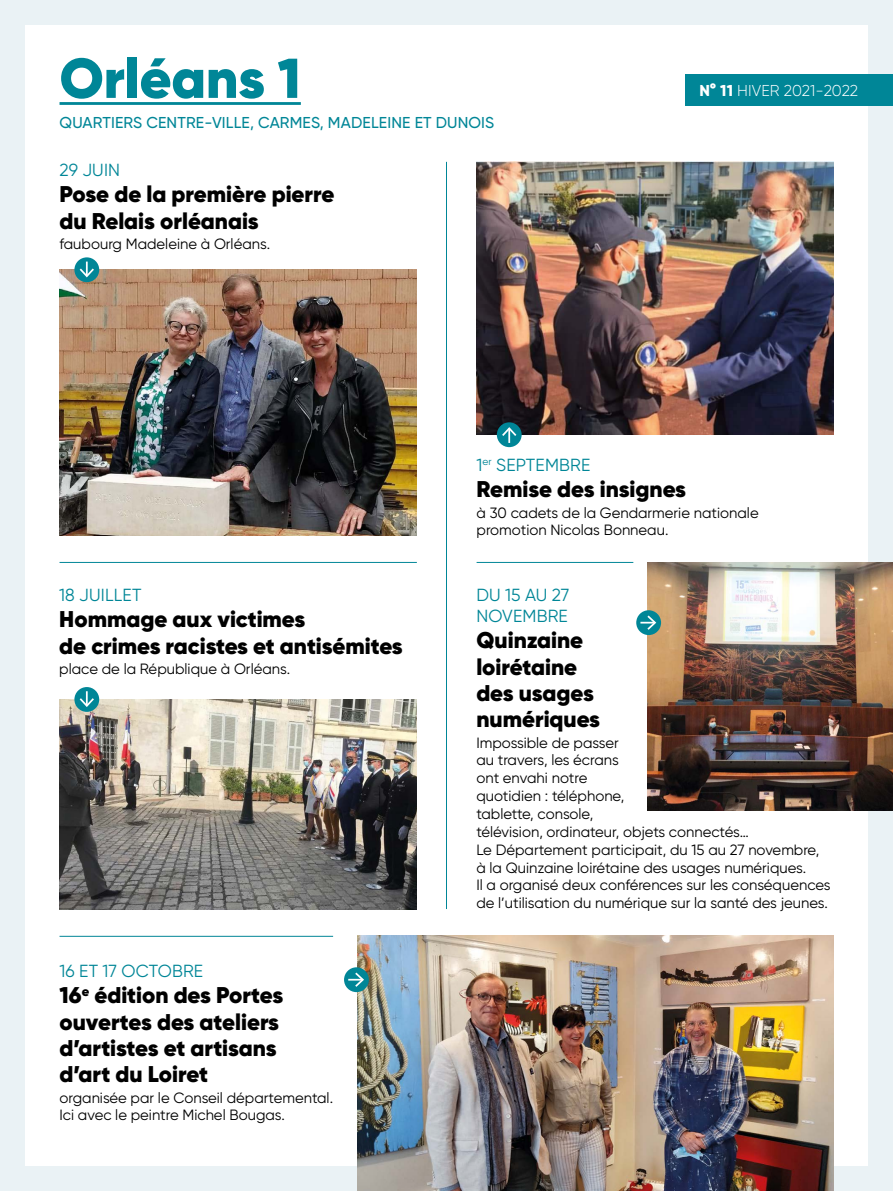
<style>
.page{position:relative;width:893px;height:1191px;background:#fff}
.page>*{position:absolute;margin:0;border:0;box-sizing:border-box;transform-origin:0 0}
.t1{font:900 56px "Gilroy";color:#008697}
.t2{font:900 22.75px/26.2px "Gilroy";color:#000}
.t3{font:17.5px/21px "Gilroy";letter-spacing:.01em;color:#008697}
.t4{font:500 15.75px "Gilroy";letter-spacing:.01em;color:#008697}
.t5{font:300 15.75px "Gilroy";color:#fff}
.t6{font:14.88px/17.8px "Gilroy";color:#000}
.s1{font-weight:800}
</style>
<div class="page">
<div style="left:0;top:0;width:25px;height:1191px;background:#eaf2f5"></div>
<div style="left:868px;top:0;width:25px;height:1191px;background:#eaf2f5"></div>
<div style="left:0;top:0;width:893px;height:25px;background:#eaf2f5"></div>
<div style="left:0;top:1166px;width:893px;height:25px;background:#eaf2f5"></div>
<hr style="left:60px;top:936px;width:273px;height:1px;background:#008697">
<hr style="left:446px;top:162px;width:1px;height:747px;background:#008697">
<hr style="left:60px;top:562px;width:357px;height:1px;background:#008697">
<hr style="left:477px;top:562px;width:156px;height:1px;background:#008697">
<hr style="left:60px;top:102px;width:241px;height:3px;background:#008697">
<div style="left:685px;top:74px;width:208px;height:31px;background:#008697"></div>
<img style="left:60px;top:270px;width:357px;height:265px">
<img style="left:59px;top:699px;width:358px;height:210px">
<img style="left:647px;top:562px;width:246px;height:248px">
<img style="left:357px;top:936px;width:476px;height:255px">
<img style="left:477px;top:162px;width:356px;height:273px">
<div style="left:74px;top:257px;width:25px;height:25px;background:#008697;border-radius:50%"></div>
<svg style="left:78px;top:261px;width:18px;height:18px"></svg>
<div style="left:497px;top:422px;width:25px;height:25px;background:#008697;border-radius:50%"></div>
<svg style="left:500px;top:426px;width:17px;height:17px"></svg>
<div style="left:636px;top:610px;width:25px;height:25px;background:#008697;border-radius:50%"></div>
<svg style="left:640px;top:613px;width:18px;height:17px"></svg>
<div style="left:74px;top:687px;width:25px;height:25px;background:#008697;border-radius:50%"></div>
<svg style="left:79px;top:691px;width:15px;height:16px"></svg>
<div style="left:344px;top:967px;width:25px;height:25px;background:#008697;border-radius:50%"></div>
<svg style="left:348px;top:970px;width:17px;height:17px"></svg>
<h1 class="t1" style="left:60px;top:43px;width:243px">Orléans 1</h1>
<p class="t4" style="left:60px;top:112px;width:436px">QUARTIERS CENTRE-VILLE, CARMES, MADELEINE ET DUNOIS</p>
<p class="t3" style="left:60px;top:159px;width:62px">29 JUIN</p>
<h2 class="t2" style="left:60px;top:181px;width:276px">Pose de la première pierre du Relais orléanais</h2>
<p class="t6" style="left:60px;top:235px;width:212px">faubourg Madeleine à Orléans.</p>
<p class="t5" style="left:699px;top:81px;width:160px"><span class="s1">N° 11</span> HIVER 2021-2022</p>
<p class="t3" style="left:59px;top:584px;width:84px">18 JUILLET</p>
<h2 class="t2" style="left:59px;top:606px;width:345px">Hommage aux victimes<br>de crimes racistes et antisémites</h2>
<p class="t6" style="left:59px;top:659px;width:232px">place de la République à Orléans.</p>
<p class="t3" style="left:60px;top:960px;width:145px">16 ET 17 OCTOBRE</p>
<h2 class="t2" style="left:60px;top:982px;width:225px">16<sup>e</sup> édition des Portes ouvertes des ateliers d’artistes et artisans d’art du Loiret</h2>
<p class="t6" style="left:60px;top:1088px;width:275px">organisée par le Conseil départemental.<br>Ici avec le peintre Michel Bougas.</p>
<p class="t3" style="left:477px;top:454px;width:115px">1<sup>er</sup> SEPTEMBRE</p>
<h2 class="t2" style="left:477px;top:476px;width:211px">Remise des insignes</h2>
<p class="t6" style="left:477px;top:503px;width:284px">à 30 cadets de la Gendarmerie nationale promotion Nicolas Bonneau.</p>
<p class="t3" style="left:476px;top:584px;width:94px">DU 15 AU 27<br>NOVEMBRE</p>
<h2 class="t2" style="left:476px;top:627px;width:125px">Quinzaine loirétaine des usages numériques</h2>
<p class="t6" style="left:476px;top:733px;width:356px">Impossible de passer<br>au travers, les écrans<br>ont envahi notre<br>quotidien : téléphone,<br>tablette, console,<br>télévision, ordinateur, objets connectés…<br>Le Département participait, du 15 au 27 novembre, à la Quinzaine loirétaine des usages numériques.<br>Il a organisé deux conférences sur les conséquences de l’utilisation du numérique sur la santé des jeunes.</p>
</div>
